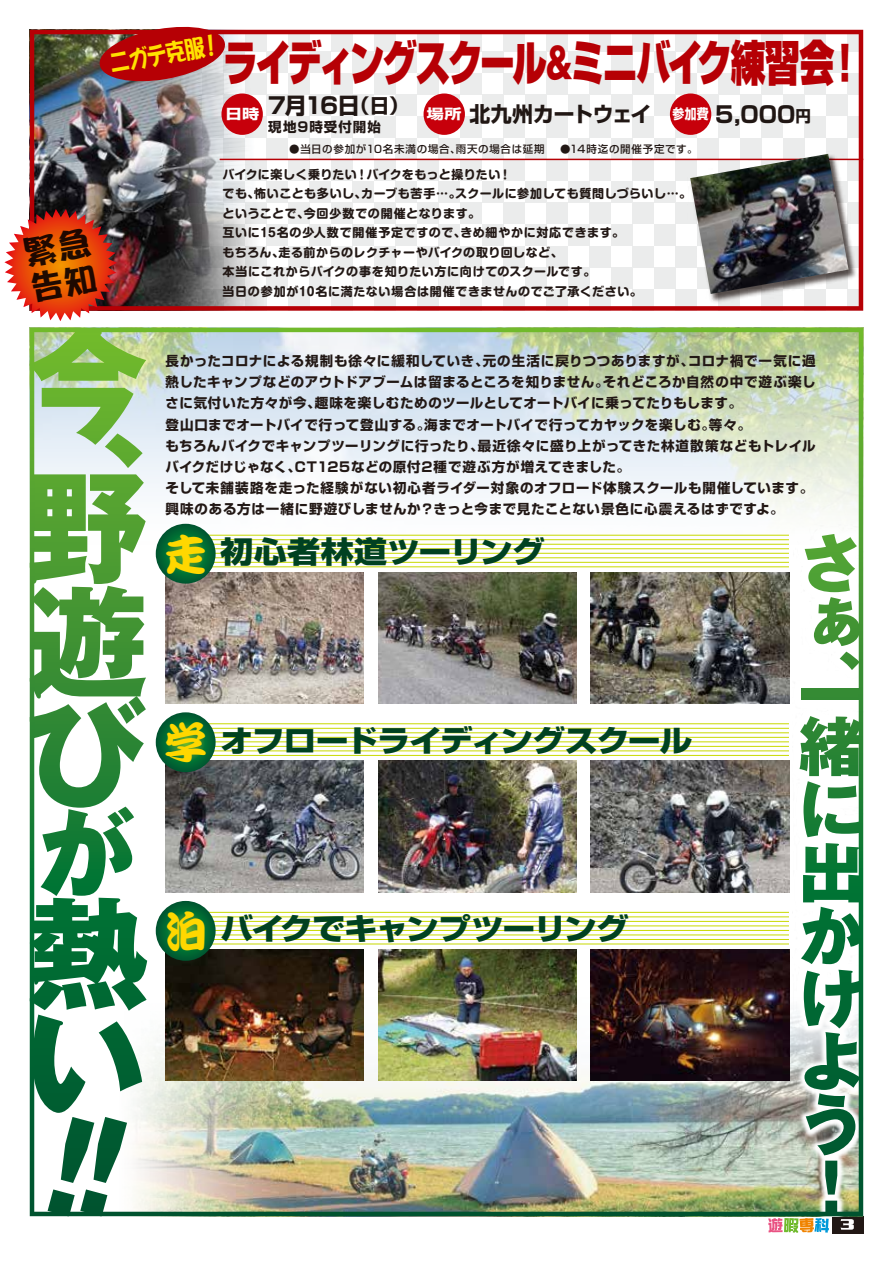
<style>
.page{position:relative;width:893px;height:1263px;background:#fff}
.page>*{position:absolute;margin:0;border:0;box-sizing:border-box;transform-origin:0 0}
.t1{font:900 48px "Shin Go";letter-spacing:-.075em;color:#b60005;scale:.73 1}
.t2{font:43.5px "DF Kan Tei Ryu XB MP RKSJ H";color:#ffd700}
.t3{font:32.85px/36.3px "DFPPOP1 CID W12";color:#221815}
.t4{font:800 30px "Shin Go";letter-spacing:-.04em;color:#004121;scale:1.1 1}
.t5{font:800 30px "Shin Go";color:#004121;scale:1.1 1}
.t6{font:24.3px "DFPPOP1 CID W12";color:#ffe100;scale:.83 1}
.t7{font:700 22.5px "Shin Go";letter-spacing:-.085em;color:#221815}
.t8{font:700 21px "Shin Go";letter-spacing:-.025em;color:#221815}
.t9{font:700 13.65px "Shin Go";color:#fff;scale:1.25 1}
.t10{font:700 13.5px/21px "Shin Go";letter-spacing:.045em;color:#221815}
.t11{font:700 13.5px "Shin Go";letter-spacing:.075em;color:#221815}
.t12{font:700 12px/19.5px "Shin M Go";letter-spacing:.04em;color:#221815}
.t13{font:500 10.5px "Shin Go";letter-spacing:.065em;color:#221815}
.s1{font-family:"Gothic MB101 Ult";font-weight:400;font-size:40.5px}
.s2{font-size:19.5px}
.s3{font-size:13.65px;color:#fff}
.s4{font-size:22.5px}
.s5{font-size:15.6px}
</style>
<div class="page">
<svg style="left:768px;top:1218px;width:61px;height:15px"></svg>
<div style="left:832px;top:1216px;width:31px;height:17px;background:#221815"></div>
<svg style="left:841px;top:1219px;width:13px;height:11px"></svg>
<svg style="left:30px;top:30px;width:833px;height:281px"></svg>
<img style="left:30px;top:328px;width:833px;height:888px">
<div style="left:221px;top:93px;width:42px;height:42px;background:#c7000b;border-radius:50%"></div>
<div style="left:424px;top:93px;width:41px;height:42px;background:#c7000b;border-radius:50%"></div>
<div style="left:670px;top:93px;width:41px;height:42px;background:#c7000b;border-radius:50%"></div>
<img style="left:97px;top:26px;width:130px;height:59px">
<hr style="left:220px;top:159px;width:643px;height:1px;background:#b60005">
<img style="left:688px;top:152px;width:172px;height:153px">
<img style="left:690px;top:154px;width:158px;height:140px">
<svg style="left:4px;top:209px;width:113px;height:112px"></svg>
<svg style="left:156px;top:524px;width:60px;height:60px"></svg>
<svg style="left:156px;top:712px;width:60px;height:60px"></svg>
<svg style="left:156px;top:901px;width:60px;height:60px"></svg>
<h3 class="t3" style="left:21px;top:235px;width:68px;rotate:-10deg">緊急告知</h3>
<h3 class="t6" style="left:107px;top:51px;width:138px;rotate:-10deg">ニガテ克服！</h3>
<h1 class="t1" style="left:223px;top:30px;width:877px">ライディングスクール<span class="s1">＆</span>ミニバイク練習会！</h1>
<h3 class="t7" style="left:267px;top:91px;width:143px">7月16日<span class="s2">（日）</span></h3>
<p class="t11" style="left:268px;top:118px;width:114px">現地9時受付開始</p>
<p class="t9" style="left:225px;top:104px;width:29px">日時</p>
<h3 class="t8" style="left:427px;top:99px;width:386px"><span class="s3">場所</span>北九州カートウェイ <span class="s3">参加費</span> <span class="s4">5,000</span><span class="s5">円</span></h3>
<p class="t13" style="left:289px;top:142px;width:410px">●当日の参加が10名未満の場合、雨天の場合は延期 　●14時迄の開催予定です。</p>
<p class="t12" style="left:223px;top:163px;width:470px">バイクに楽しく乗りたい！バイクをもっと操りたい！<br>でも、怖いことも多いし、カーブも苦手…。スクールに参加しても質問しづらいし…。ということで、今回少数での開催となります。<br>互いに15名の少人数で開催予定ですので、きめ細やかに対応できます。<br>もちろん、走る前からのレクチャーやバイクの取り回しなど、<br>本当にこれからバイクの事を知りたい方に向けてのスクールです。<br>当日の参加が10名に満たない場合は開催できませんのでご了承ください。</p>
<p class="t10" style="left:166px;top:350px;width:652px">長かったコロナによる規制も徐々に緩和していき、元の生活に戻りつつありますが、コロナ禍で一気に過熱したキャンプなどのアウトドアブームは留まるところを知りません。それどころか自然の中で遊ぶ楽しさに気付いた方々が今、趣味を楽しむためのツールとしてオートバイに乗ってたりもします。<br>登山口までオートバイで行って登山する。海までオートバイで行ってカヤックを楽しむ。等々。<br>もちろんバイクでキャンプツーリングに行ったり、最近徐々に盛り上がってきた林道散策などもトレイルバイクだけじゃなく、CT125などの原付2種で遊ぶ方が増えてきました。<br>そして未舗装路を走った経験がない初心者ライダー対象のオフロード体験スクールも開催しています。興味のある方は一緒に野遊びしませんか？きっと今まで見たことない景色に心震えるはずですよ。</p>
<h3 class="t5" style="left:221px;top:531px;width:297px">初心者林道ツーリング</h3>
<h2 class="t2" style="left:164px;top:532px;width:45px">走</h2>
<h2 class="t2" style="left:164px;top:721px;width:45px">学</h2>
<h3 class="t4" style="left:221px;top:720px;width:431px">オフロードライディングスクール</h3>
<h2 class="t2" style="left:164px;top:909px;width:45px">泊</h2>
<h3 class="t4" style="left:221px;top:908px;width:373px">バイクでキャンプツーリング</h3>
</div>
